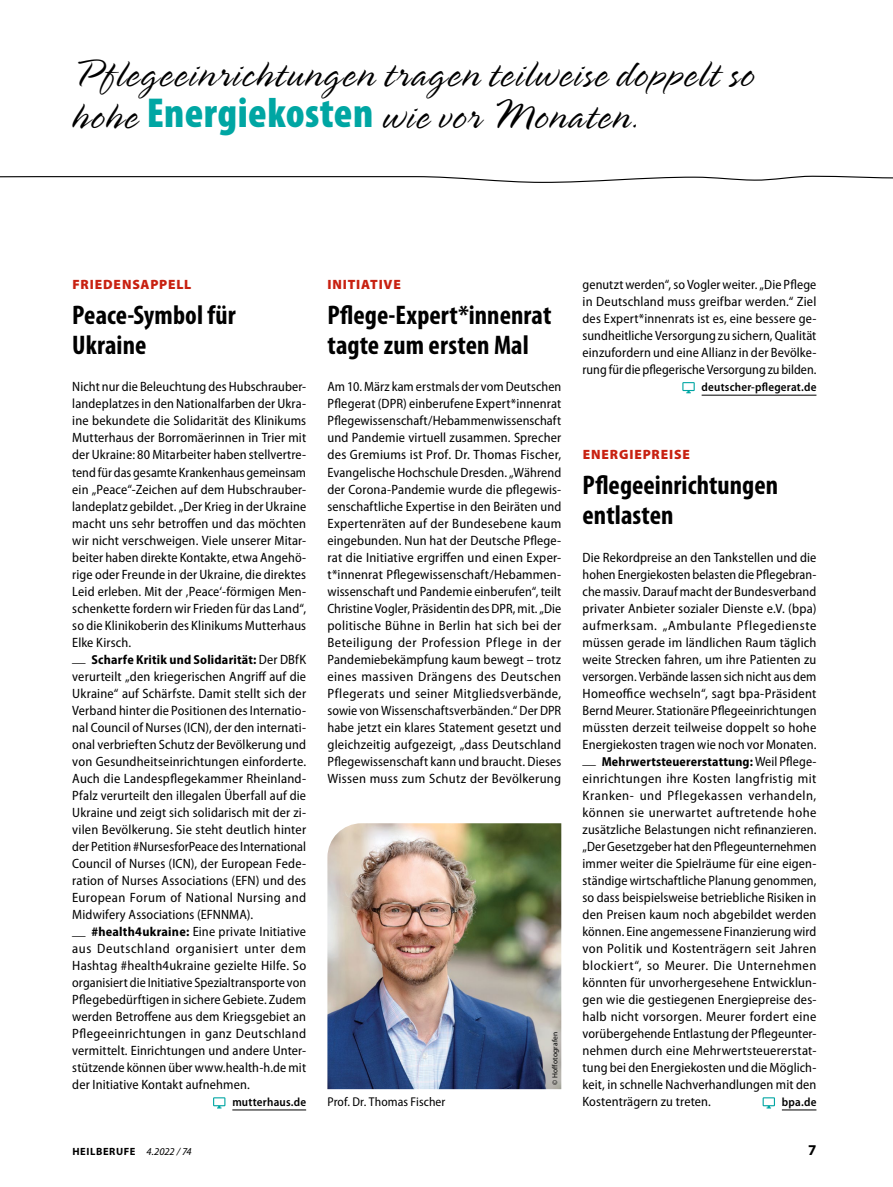
<style>
.page{position:relative;width:893px;height:1187px;background:#fff}
.page>*{position:absolute;margin:0;border:0;box-sizing:border-box;transform-origin:0 0}
.NoXML_Eyecatcher_Quo{font:300 42px/42px "Spring LP Std";letter-spacing:.045em;color:#000}
.Box_Heading_Title_1{font:700 condensed 27px/30px "Myriad Pro";letter-spacing:.005em;color:#000}
.t1{font:700 15px "Myriad Pro";color:#000}
.Para_News_underlined{font:semi-condensed 13.5px/17px "Myriad Pro";letter-spacing:.01em;color:#000;text-align:justify}
.NoXML_SuperTitle_New{font:900 13.5px "Myriad Pro";letter-spacing:.065em;color:#c82111}
.t2{font:700 semi-condensed 13.05px "Myriad Pro";letter-spacing:.015em;color:#000}
.Image_Caption_x{font:semi-condensed 12.75px "Myriad Pro";letter-spacing:.005em;color:#000}
.Para_News_underlined-2{font:600 semi-condensed 12px "Myriad Pro";letter-spacing:.015em;color:#000}
.t3{font:700 10.5px "Myriad Pro";letter-spacing:.06em;color:#000}
.Image_Source_x{font:7.5px "Myriad Pro";letter-spacing:.025em;color:#000}
.s1{font-family:"Myriad Pro";font-weight:900;font-stretch:condensed;color:#00a6a3}
.s2{font-weight:300;font-stretch:normal;font-size:13.5px}
.s3{font-weight:400;font-size:13.5px}
.s4{font-weight:300;font-stretch:normal}
.s5{font-weight:700;font-size:13.05px}
.s6{font-weight:400;font-style:italic}
</style>
<div class="page">
<svg style="left:0;top:175px;width:893px;height:8px"></svg>
<hr style="left:232px;top:1109px;width:74px;height:1px;background:#000">
<svg style="left:213px;top:1097px;width:12px;height:11px"></svg>
<hr style="left:702px;top:395px;width:114px;height:1px;background:#000">
<hr style="left:782px;top:1109px;width:34px;height:1px;background:#000">
<svg style="left:682px;top:382px;width:13px;height:11px"></svg>
<svg style="left:763px;top:1097px;width:12px;height:11px"></svg>
<img style="left:327px;top:823px;width:234px;height:266px">
<p class="NoXML_Eyecatcher_Quo" style="left:72px;top:55px;width:684px">Pflegeeinrichtungen tragen teilweise doppelt so hohe <span class="s1">Energiekosten</span> wie vor Monaten.</p>
<p class="NoXML_SuperTitle_New" style="left:72px;top:277px;width:121px">FRIEDENSAPPELL</p>
<p class="Box_Heading_Title_1" style="left:72px;top:299px;width:165px">Peace-Symbol für<br>Ukraine</p>
<p class="Para_News_underlined" style="left:72px;top:378px;width:235px">Nicht nur die Beleuchtung des Hubschrauber&shy;landeplatzes in den Nationalfarben der Ukra&shy;ine bekundete die Solidarität des Klinikums Mutterhaus der Borromäerinnen in Trier mit der Ukraine: 80 Mitarbeiter haben stellvertre&shy;tend für das gesamte Krankenhaus gemeinsam ein „Peace“-Zeichen auf dem Hubschrauber&shy;landeplatz gebildet. „Der Krieg in der Ukraine macht uns sehr betroffen und das möchten wir nicht verschweigen. Viele unserer Mitar&shy;beiter haben direkte Kontakte, etwa Angehö&shy;rige oder Freunde in der Ukraine, die direktes Leid erleben. Mit der ‚Peace‘-förmigen Men&shy;schenkette fordern wir Frieden für das Land“, so die Klinikoberin des Klinikums Mutterhaus Elke Kirsch.</p>
<p class="t2" style="left:72px;top:652px;width:235px"><span class="s2">_</span> Scharfe Kritik und Solidarität: <span class="s3">Der DBfK</span></p>
<p class="Para_News_underlined" style="left:72px;top:668px;width:235px">verurteilt „den kriegerischen Angriff auf die Ukraine“ auf Schärfste. Damit stellt sich der Verband hinter die Positionen des Internatio&shy;nal Council of Nurses (ICN), der den internati&shy;onal verbrieften Schutz der Bevölkerung und von Gesundheitseinrichtungen einforderte.<br>Auch die Landespflegekammer Rheinland-Pfalz verurteilt den illegalen Überfall auf die Ukraine und zeigt sich solidarisch mit der zi&shy;vilen Bevölkerung. Sie steht deutlich hinter der Petition #NursesforPeace des International Council of Nurses (ICN), der European Fede&shy;ration of Nurses Associations (EFN) und des European Forum of National Nursing and Midwifery Associations (EFNNMA).</p>
<p class="Para_News_underlined" style="left:72px;top:923px;width:235px"><span class="s4">_</span> <span class="s5">#health4ukraine:</span> Eine private Initiative aus Deutschland organisiert unter dem Hashtag #health4ukraine gezielte Hilfe. So organisiert die Initiative Spezialtransporte von Pflegebedürftigen in sichere Gebiete. Zudem werden Betroffene aus dem Kriegsgebiet an Pflegeeinrichtungen in ganz Deutschland vermittelt. Einrichtungen und andere Unter&shy;stützende können über www.health-h.de mit der Initiative Kontakt aufnehmen.</p>
<p class="Para_News_underlined-2" style="left:232px;top:1095px;width:75px">mutterhaus.de</p>
<p class="NoXML_SuperTitle_New" style="left:328px;top:277px;width:75px">INITIATIVE</p>
<p class="Box_Heading_Title_1" style="left:327px;top:299px;width:225px">Pflege-Expert*innenrat tagte zum ersten Mal</p>
<p class="Para_News_underlined" style="left:327px;top:378px;width:235px">Am 10. März kam erstmals der vom Deutschen Pflegerat (DPR) einberufene Expert*innenrat Pflegewissenschaft/Hebammenwissenschaft und Pandemie virtuell zusammen. Sprecher des Gremiums ist Prof. Dr. Thomas Fischer, Evangelische Hochschule Dresden. „Während der Corona-Pandemie wurde die pflegewis&shy;senschaftliche Expertise in den Beiräten und Expertenräten auf der Bundesebene kaum eingebunden. Nun hat der Deutsche Pflege&shy;rat die Initiative ergriffen und einen Exper&shy;t*innenrat Pflegewissenschaft/Hebammen&shy;wissenschaft und Pandemie einberufen“, teilt Christine Vogler, Präsidentin des DPR, mit. „Die politische Bühne in Berlin hat sich bei der Beteiligung der Profession Pflege in der Pandemiebekämpfung kaum bewegt – trotz eines massiven Drängens des Deutschen Pflegerats und seiner Mitgliedsverbände, sowie von Wissenschaftsverbänden.“ Der DPR habe jetzt ein klares Statement gesetzt und gleichzeitig aufgezeigt, „dass Deutschland Pflegewissenschaft kann und braucht. Dieses Wissen muss zum Schutz der Bevölkerung</p>
<p class="Image_Caption_x" style="left:327px;top:1094px;width:119px">Prof. Dr. Thomas Fischer</p>
<p class="Image_Source_x" style="left:550px;top:1084px;width:55px;rotate:-90deg">© Hoffotografen</p>
<p class="Para_News_underlined" style="left:583px;top:276px;width:235px">genutzt werden“, so Vogler weiter. „Die Pflege in Deutschland muss greifbar werden.“ Ziel des Expert*innenrats ist es, eine bessere ge&shy;sundheitliche Versorgung zu sichern, Qualität einzufordern und eine Allianz in der Bevölke&shy;rung für die pflegerische Versorgung zu bilden.</p>
<p class="Para_News_underlined-2" style="left:702px;top:381px;width:116px">deutscher-pflegerat.de</p>
<p class="NoXML_SuperTitle_New" style="left:583px;top:447px;width:109px">ENERGIEPREISE</p>
<p class="Box_Heading_Title_1" style="left:583px;top:469px;width:197px">Pflegeeinrichtungen entlasten</p>
<p class="Para_News_underlined" style="left:583px;top:549px;width:235px">Die Rekordpreise an den Tankstellen und die hohen Energiekosten belasten die Pflegebran&shy;che massiv. Darauf macht der Bundesverband privater Anbieter sozialer Dienste e.V. (bpa) aufmerksam. „Ambulante Pflegedienste müssen gerade im ländlichen Raum täglich weite Strecken fahren, um ihre Patienten zu versorgen. Verbände lassen sich nicht aus dem Homeoffice wechseln“, sagt bpa-Präsident Bernd Meurer. Stationäre Pflegeeinrichtungen müssten derzeit teilweise doppelt so hohe Energiekosten tragen wie noch vor Monaten.</p>
<p class="t2" style="left:583px;top:754px;width:235px"><span class="s2">_</span> Mehrwertsteuererstattung: <span class="s3">Weil Pflege-</span></p>
<p class="Para_News_underlined" style="left:583px;top:770px;width:235px">einrichtungen ihre Kosten langfristig mit Kranken- und Pflegekassen verhandeln, können sie unerwartet auftretende hohe zusätzliche Belastungen nicht refinanzieren. „Der Gesetzgeber hat den Pflegeunternehmen immer weiter die Spielräume für eine eigen&shy;ständige wirtschaftliche Planung genommen, so dass beispielsweise betriebliche Risiken in den Preisen kaum noch abgebildet werden können. Eine angemessene Finanzierung wird von Politik und Kostenträgern seit Jahren blockiert“, so Meurer. Die Unternehmen könnten für unvorhergesehene Entwicklun&shy;gen wie die gestiegenen Energiepreise des&shy;halb nicht vorsorgen. Meurer fordert eine vorübergehende Entlastung der Pflegeunter&shy;nehmen durch eine Mehrwertsteuererstat&shy;tung bei den Energiekosten und die Möglich&shy;keit, in schnelle Nachverhandlungen mit den Kostenträgern zu treten.</p>
<p class="Para_News_underlined-2" style="left:782px;top:1095px;width:36px">bpa.de</p>
<p class="t3" style="left:72px;top:1144px;width:121px">HEILBERUFE <span class="s6">4.2022 / 74</span></p>
<p class="t1" style="left:808px;top:1139px;width:10px">7</p>
</div>
